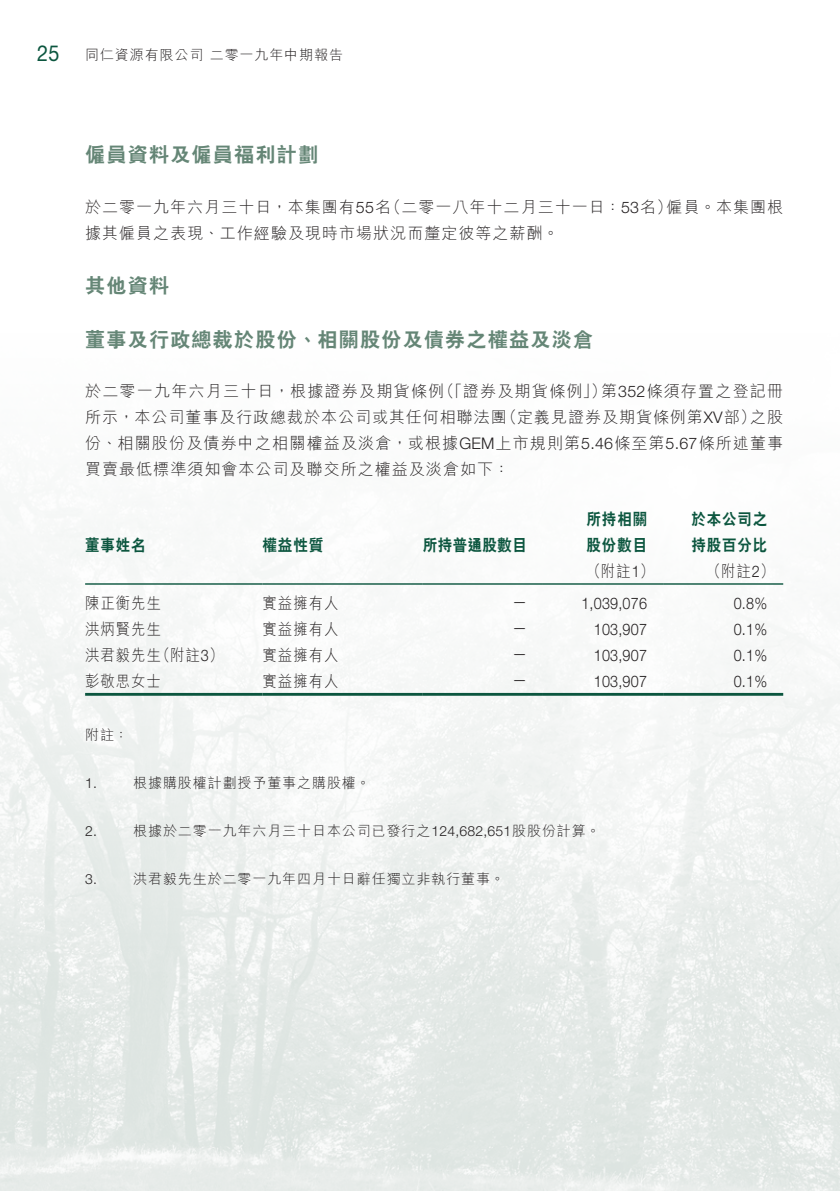
<style>
.page{position:relative;width:840px;height:1191px;background:#fff}
.page>*{position:absolute;margin:0;border:0;box-sizing:border-box;transform-origin:0 0}
.t1{font:22px "Helvetica Neue LT Std";color:#0c563f;scale:.9 1}
._03_H1{font:800 20px "C Hei 2 HK";letter-spacing:.065em;color:#658676}
._01_Body_Text{font:300 16px/26px "M Hei HK";letter-spacing:.065em;color:#231f20}
._01_Body_Text-2{font:300 16px "Helvetica Neue LT Std";letter-spacing:.015em;color:#231f20;scale:.9 1}
._15_Table_Stub{font:300 16px "M Hei HK";letter-spacing:.065em;color:#231f20;scale:.9 1}
._01_Body_Text-3{font:800 16px/26px "C Hei 2 HK";letter-spacing:.065em;color:#0c563f;scale:.9 1}
._01_Body_Text-4{font:300 16px "M Hei HK";letter-spacing:.065em;color:#231f20;scale:.9 1}
._15_Table_Stub-2{font:800 16px "C Hei 2 HK";letter-spacing:.065em;color:#0c563f;scale:.9 1}
._01_Body_Text-5{font:800 16px "C Hei 2 HK";letter-spacing:.035em;color:#0c563f;scale:.9 1}
._21_IN0__Note{font:300 14px "M Hei HK";letter-spacing:.065em;color:#231f20}
._21_IN0__Note-2{font:300 14px "Helvetica Neue LT Std";color:#231f20}
._02_Note_Text{font:300 14px "M Hei HK";color:#231f20}
.s1{font-family:"Helvetica Neue LT Std"}
</style>
<div class="page">
<img style="left:0;top:514px;width:838px;height:677px">
<hr style="left:85px;top:583px;width:177px;height:1px;background:#0c563f">
<hr style="left:262px;top:583px;width:160px;height:1px;background:#0c563f">
<hr style="left:422px;top:583px;width:120px;height:1px;background:#0c563f">
<hr style="left:542px;top:583px;width:120px;height:1px;background:#0c563f">
<hr style="left:662px;top:583px;width:120px;height:1px;background:#0c563f">
<hr style="left:85px;top:693px;width:177px;height:2px;background:#0c563f">
<hr style="left:262px;top:693px;width:160px;height:2px;background:#0c563f">
<hr style="left:422px;top:693px;width:120px;height:2px;background:#0c563f">
<hr style="left:542px;top:693px;width:120px;height:2px;background:#0c563f">
<hr style="left:662px;top:693px;width:120px;height:2px;background:#0c563f">
<h1 class="t1" style="left:37px;top:40px;width:26px">25</h1>
<p class="_21_IN0__Note" style="left:85px;top:45px;width:259px">同仁資源有限公司二零一九年中期報告</p>
<p class="_03_H1" style="left:85px;top:142px;width:234px">僱員資料及僱員福利計劃</p>
<p class="_01_Body_Text" style="left:385px;top:193px;width:288px">（二零一八年十二月三十一日：<span class="s1">53</span>名）</p>
<p class="_01_Body_Text" style="left:85px;top:193px;width:475px">於二零一九年六月三十日，本集團有<span class="s1">55</span>名<br>據其僱員之表現、工作經驗及現時市場狀況而釐定彼等之薪酬。</p>
<p class="_03_H1" style="left:85px;top:272px;width:85px">其他資料</p>
<p class="_03_H1" style="left:85px;top:326px;width:509px">董事及行政總裁於股份、相關股份及債券之權益及淡倉</p>
<p class="_01_Body_Text" style="left:666px;top:193px;width:118px">僱員。本集團根</p>
<p class="_01_Body_Text" style="left:438px;top:377px;width:170px">（「證券及期貨條例」）</p>
<p class="_01_Body_Text" style="left:600px;top:377px;width:183px">第<span class="s1">352</span>條須存置之登記冊</p>
<p class="_01_Body_Text" style="left:85px;top:377px;width:360px">於二零一九年六月三十日，根據證券及期貨條例</p>
<p class="_01_Body_Text" style="left:500px;top:403px;width:256px">（定義見證券及期貨條例第<span class="s1">XV</span>部）</p>
<p class="_01_Body_Text" style="left:85px;top:403px;width:699px">所示，本公司董事及行政總裁於本公司或其任何相聯法團<br>份、相關股份及債券中之相關權益及淡倉，或根據<span class="s1">GEM</span>上市規則第<span class="s1">5.46</span>條至第<span class="s1">5.67</span>條所述董事買賣最低標準須知會本公司及聯交所之權益及淡倉如下：</p>
<p class="_01_Body_Text" style="left:749px;top:403px;width:34px">之股</p>
<p class="_15_Table_Stub-2" style="left:85px;top:534px;width:69px">董事姓名</p>
<p class="_15_Table_Stub-2" style="left:262px;top:534px;width:69px">權益性質</p>
<p class="_01_Body_Text-5" style="left:422px;top:534px;width:117px">所持普通股數目</p>
<p class="_01_Body_Text-3" style="left:586px;top:506px;width:69px">所持相關股份數目</p>
<p class="_01_Body_Text-3" style="left:691px;top:506px;width:86px">於本公司之持股百分比</p>
<p class="_01_Body_Text-4" style="left:706px;top:559px;width:77px">（附註 (<span class="s1">2</span></p>
<p class="_01_Body_Text-4" style="left:586px;top:559px;width:77px">（附註<span class="s1">1</span>）</p>
<p class="_15_Table_Stub" style="left:85px;top:591px;width:86px">陳正衡先生</p>
<p class="_15_Table_Stub" style="left:262px;top:591px;width:86px">實益擁有人</p>
<p class="_01_Body_Text-2" style="left:512px;top:591px;width:17px">—</p>
<p class="_01_Body_Text-2" style="left:581px;top:593px;width:74px">1,039,076</p>
<p class="_01_Body_Text-2" style="left:733px;top:593px;width:39px">0.8%</p>
<p class="_15_Table_Stub" style="left:85px;top:617px;width:86px">洪炳賢先生</p>
<p class="_15_Table_Stub" style="left:262px;top:617px;width:86px">實益擁有人</p>
<p class="_01_Body_Text-2" style="left:512px;top:617px;width:17px">—</p>
<p class="_01_Body_Text-2" style="left:593px;top:619px;width:61px">103,907</p>
<p class="_01_Body_Text-2" style="left:733px;top:619px;width:39px">0.1%</p>
<p class="_15_Table_Stub" style="left:156px;top:643px;width:77px">（附註 ）<span class="s1">3</span></p>
<p class="_15_Table_Stub" style="left:85px;top:643px;width:86px">洪君毅先生</p>
<p class="_15_Table_Stub" style="left:262px;top:643px;width:86px">實益擁有人</p>
<p class="_01_Body_Text-2" style="left:512px;top:643px;width:17px">—</p>
<p class="_01_Body_Text-2" style="left:593px;top:645px;width:61px">103,907</p>
<p class="_01_Body_Text-2" style="left:733px;top:645px;width:39px">0.1%</p>
<p class="_15_Table_Stub" style="left:85px;top:669px;width:86px">彭敬思女士</p>
<p class="_15_Table_Stub" style="left:262px;top:669px;width:86px">實益擁有人</p>
<p class="_01_Body_Text-2" style="left:512px;top:669px;width:17px">—</p>
<p class="_01_Body_Text-2" style="left:593px;top:671px;width:61px">103,907</p>
<p class="_01_Body_Text-2" style="left:733px;top:671px;width:39px">0.1%</p>
<p class="_02_Note_Text" style="left:85px;top:725px;width:45px">附註：</p>
<p class="_21_IN0__Note-2" style="left:85px;top:774px;width:13px">1.</p>
<p class="_21_IN0__Note" style="left:133px;top:773px;width:238px">根據購股權計劃授予董事之購股權。</p>
<p class="_21_IN0__Note-2" style="left:85px;top:822px;width:13px">2.</p>
<p class="_21_IN0__Note-2" style="left:85px;top:870px;width:13px">3.</p>
<p class="_21_IN0__Note" style="left:133px;top:821px;width:468px">根據於二零一九年六月三十日本公司已發行之<span class="s1">124,682,651</span>股股份計算。</p>
<p class="_21_IN0__Note" style="left:133px;top:869px;width:372px">洪君毅先生於二零一九年四月十日辭任獨立非執行董事。</p>
</div>
